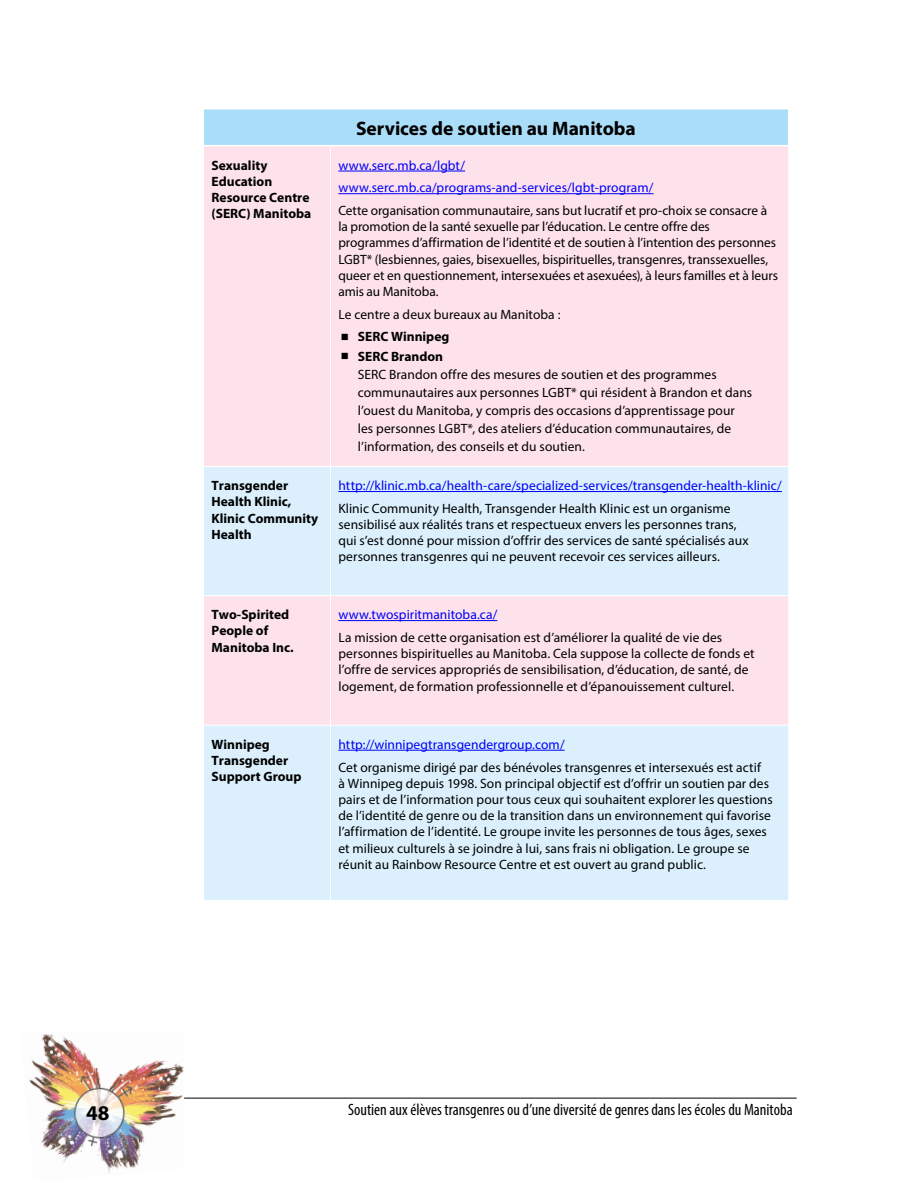
<style>
.page{position:relative;width:918px;height:1188px;background:#fff}
.page>*{position:absolute;margin:0;border:0;box-sizing:border-box;transform-origin:0 0}
.t1{font:700 21px "Myriad Pro";color:#000}
.t2{font:700 19.5px "Myriad Pro";color:#000}
.t3{font:condensed 16.5px "Myriad Pro";color:#000}
.t4{font:13.5px/16.2px "Myriad Pro";color:#000}
.t5{font:13.5px/22.6px "Myriad Pro";letter-spacing:.005em;color:#0000fa}
.t6{font:700 13.5px/16.2px "Myriad Pro";color:#000}
</style>
<div class="page">
<hr style="left:95px;top:1098px;width:702px;height:1px;background:#000">
<img style="left:29px;top:1034px;width:155px;height:140px">
<div style="left:203px;top:109px;width:586px;height:37px;background:#aaddf8"></div>
<div style="left:204px;top:146px;width:584px;height:320px;background:#fde2ec"></div>
<svg style="left:204px;top:467px;width:584px;height:433px;background:#e5ebf7"></svg>
<hr style="left:202px;top:108px;width:128px;height:2px;background:#fff">
<hr style="left:202px;top:109px;width:2px;height:36px;background:#fff">
<hr style="left:330px;top:108px;width:459px;height:2px;background:#fff">
<hr style="left:788px;top:109px;width:1px;height:36px;background:#fff">
<hr style="left:202px;top:145px;width:128px;height:1px;background:#fff">
<hr style="left:330px;top:145px;width:459px;height:1px;background:#fff">
<hr style="left:330px;top:146px;width:1px;height:320px;background:#fff">
<hr style="left:330px;top:467px;width:1px;height:128px;background:#fff">
<hr style="left:204px;top:595px;width:126px;height:1px;background:#fff">
<hr style="left:330px;top:595px;width:459px;height:1px;background:#fff">
<hr style="left:330px;top:596px;width:1px;height:129px;background:#fff">
<hr style="left:204px;top:725px;width:126px;height:1px;background:#fff">
<hr style="left:330px;top:725px;width:459px;height:1px;background:#fff">
<hr style="left:330px;top:726px;width:1px;height:175px;background:#fff">
<hr style="left:338px;top:171px;width:127px;height:1px;background:#0000fa">
<hr style="left:338px;top:193px;width:316px;height:1px;background:#0000fa">
<hr style="left:338px;top:491px;width:444px;height:1px;background:#0000fa">
<hr style="left:338px;top:620px;width:159px;height:1px;background:#0000fa">
<hr style="left:338px;top:750px;width:227px;height:1px;background:#0000fa">
<svg style="left:342px;top:333px;width:6px;height:7px"></svg>
<svg style="left:342px;top:353px;width:6px;height:6px"></svg>
<h2 class="t2" style="left:356px;top:115px;width:281px">Services de soutien au Manitoba</h2>
<p class="t6" style="left:212px;top:157px;width:101px">Sexuality<br>Education<br>Resource Centre (SERC) Manitoba</p>
<p class="t5" style="left:338px;top:154px;width:317px">www.serc.mb.ca/lgbt/ www.serc.mb.ca/programs-and-services/lgbt-program/</p>
<p class="t4" style="left:338px;top:202px;width:441px">Cette organisation communautaire, sans but lucratif et pro-choix se consacre à la promotion de la santé sexuelle par l’éducation. Le centre offre des programmes d’affirmation de l’identité et de soutien à l’intention des personnes LGBT* (lesbiennes, gaies, bisexuelles, bispirituelles, transgenres, transsexuelles, queer et en questionnement, intersexuées et asexuées), à leurs familles et à leurs amis au Manitoba.</p>
<p class="t4" style="left:338px;top:306px;width:224px">Le centre a deux bureaux au Manitoba :</p>
<p class="t6" style="left:358px;top:327px;width:93px;line-height:19.5px">SERC Winnipeg<br>SERC Brandon</p>
<p class="t4" style="left:358px;top:365px;width:396px;line-height:18px">SERC Brandon offre des mesures de soutien et des programmes communautaires aux personnes LGBT* qui résident à Brandon et dans l’ouest du Manitoba, y compris des occasions d’apprentissage pour les personnes LGBT*, des ateliers d’éducation communautaires, de l’information, des conseils et du soutien.</p>
<p class="t6" style="left:212px;top:477px;width:108px">Transgender<br>Health Klinic,<br>Klinic Community<br>Health</p>
<p class="t5" style="left:338px;top:474px;width:445px">http://klinic.mb.ca/health-care/specialized-services/transgender-health-klinic/</p>
<p class="t4" style="left:338px;top:500px;width:412px">Klinic Community Health, Transgender Health Klinic est un organisme sensibilisé aux réalités trans et respectueux envers les personnes trans, qui s’est donné pour mission d’offrir des services de santé spécialisés aux personnes transgenres qui ne peuvent recevoir ces services ailleurs.</p>
<p class="t6" style="left:212px;top:606px;width:84px">Two-Spirited<br>People of<br>Manitoba Inc.</p>
<p class="t5" style="left:338px;top:603px;width:160px">www.twospiritmanitoba.ca/</p>
<p class="t4" style="left:338px;top:629px;width:418px">La mission de cette organisation est d’améliorer la qualité de vie des personnes bispirituelles au Manitoba. Cela suppose la collecte de fonds et l’offre de services appropriés de sensibilisation, d’éducation, de santé, de logement, de formation professionnelle et d’épanouissement culturel.</p>
<p class="t6" style="left:212px;top:736px;width:91px">Winnipeg<br>Transgender<br>Support Group</p>
<p class="t5" style="left:338px;top:733px;width:228px">http://winnipegtransgendergroup.com/</p>
<p class="t4" style="left:338px;top:759px;width:436px">Cet organisme dirigé par des bénévoles transgenres et intersexués est actif<br>à Winnipeg depuis 1998. Son principal objectif est d’offrir un soutien par des pairs et de l’information pour tous ceux qui souhaitent explorer les questions de l’identité de genre ou de la transition dans un environnement qui favorise l’affirmation de l’identité. Le groupe invite les personnes de tous âges, sexes et milieux culturels à se joindre à lui, sans frais ni obligation. Le groupe se réunit au Rainbow Resource Centre et est ouvert au grand public.</p>
<h1 class="t1" style="left:86px;top:1099px;width:25px">48</h1>
<p class="t3" style="left:348px;top:1100px;width:446px">Soutien aux élèves transgenres ou d’une diversité de genres dans les écoles du Manitoba</p>
</div>
